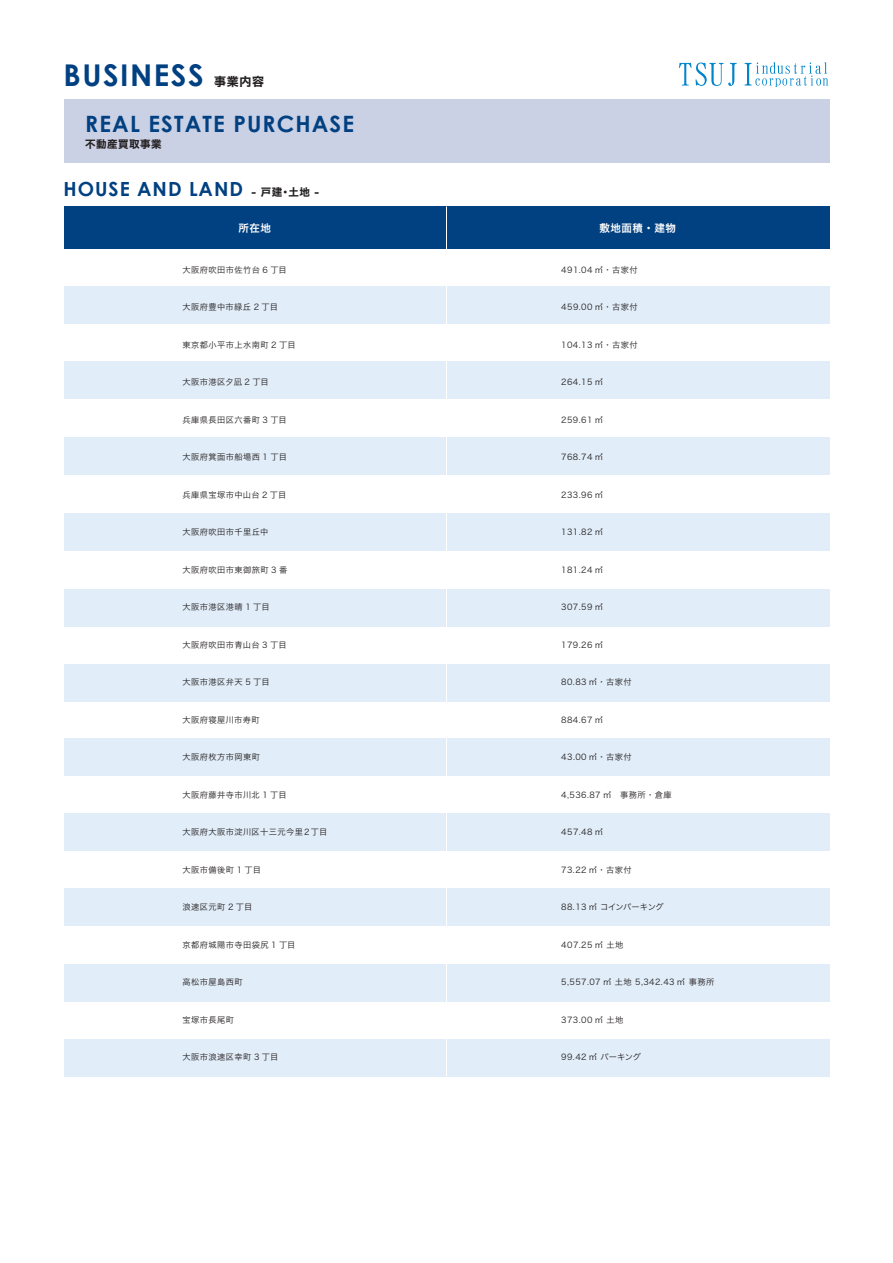
<style>
.page{position:relative;width:893px;height:1263px;background:#fff}
.page>*{position:absolute;margin:0;border:0;box-sizing:border-box;transform-origin:0 0}
.t1{font:700 30px "Century Gothic";letter-spacing:.05em;color:#014081}
.t2{font:700 22.5px "Century Gothic";letter-spacing:.05em;color:#014081}
.t3{font:700 19.5px "Century Gothic";letter-spacing:.05em;color:#014081}
.t4{font:12px "Hiragino Sans W7";color:#231f20}
.t5{font:10.5px "Hiragino Sans W6";letter-spacing:.05em;color:#fff}
.t6{font:10.5px "Hiragino Sans W7";letter-spacing:.05em;color:#231f20}
.t7{font:8.25px "Hiragino Sans W3";letter-spacing:.05em;color:#231f20}
.t8{font:8.25px "Hiragino Sans W3";letter-spacing:-.03em;color:#231f20}
.t9{font:8.25px "Hiragino Sans W3";letter-spacing:.01em;color:#231f20}
.s1{font-family:"Hiragino Sans W7";font-weight:400;font-size:10.5px;color:#231f20}
</style>
<div class="page">
<div style="left:64px;top:99px;width:765px;height:63px;background:#cbd1e5"></div>
<svg style="left:679px;top:62px;width:58px;height:24px"></svg>
<svg style="left:745px;top:62px;width:83px;height:25px"></svg>
<div style="left:64px;top:206px;width:765px;height:43px;background:#014081"></div>
<div style="left:64px;top:286px;width:765px;height:37px;background:#e1edf8"></div>
<div style="left:64px;top:362px;width:765px;height:37px;background:#e1edf8"></div>
<div style="left:64px;top:438px;width:765px;height:37px;background:#e1edf8"></div>
<div style="left:64px;top:589px;width:765px;height:37px;background:#e1edf8"></div>
<div style="left:64px;top:665px;width:765px;height:37px;background:#e1edf8"></div>
<div style="left:64px;top:814px;width:765px;height:37px;background:#e1edf8"></div>
<div style="left:64px;top:889px;width:765px;height:37px;background:#e1edf8"></div>
<div style="left:64px;top:964px;width:765px;height:37px;background:#e1edf8"></div>
<div style="left:64px;top:1039px;width:765px;height:37px;background:#e1edf8"></div>
<div style="left:64px;top:739px;width:765px;height:37px;background:#e1edf8"></div>
<div style="left:64px;top:513px;width:765px;height:37px;background:#e1edf8"></div>
<hr style="left:446px;top:206px;width:1px;height:870px;background:#fff">
<h1 class="t1" style="left:64px;top:52px;width:142px">BUSINESS</h1>
<h3 class="t4" style="left:214px;top:72px;width:51px">事業内容</h3>
<h2 class="t2" style="left:85px;top:107px;width:270px">REAL ESTATE PURCHASE</h2>
<p class="t6" style="left:85px;top:136px;width:78px">不動産買取事業</p>
<h3 class="t3" style="left:64px;top:174px;width:257px">HOUSE AND LAND <span class="s1">- 戸建・土地 -</span></h3>
<p class="t5" style="left:238px;top:218px;width:34px">所在地</p>
<p class="t5" style="left:599px;top:218px;width:78px">敷地面積・建物</p>
<p class="t7" style="left:183px;top:262px;width:106px">大阪府吹田市佐竹台 6 丁目</p>
<p class="t7" style="left:183px;top:300px;width:97px">大阪府豊中市緑丘 2 丁目</p>
<p class="t7" style="left:183px;top:337px;width:115px">東京都小平市上水南町 2 丁目</p>
<p class="t7" style="left:183px;top:375px;width:88px">大阪市港区夕凪 2 丁目</p>
<p class="t7" style="left:183px;top:412px;width:106px">兵庫県長田区六番町 3 丁目</p>
<p class="t7" style="left:183px;top:450px;width:106px">大阪府箕面市船場西 1 丁目</p>
<p class="t7" style="left:183px;top:487px;width:105px">兵庫県宝塚市中山台 2 丁目</p>
<p class="t7" style="left:183px;top:525px;width:87px">大阪府吹田市千里丘中</p>
<p class="t7" style="left:183px;top:562px;width:106px">大阪府吹田市東御旅町 3 番</p>
<p class="t7" style="left:183px;top:600px;width:89px">大阪市港区港晴 1 丁目</p>
<p class="t7" style="left:183px;top:637px;width:105px">大阪府吹田市青山台 3 丁目</p>
<p class="t7" style="left:183px;top:675px;width:89px">大阪市港区弁天 5 丁目</p>
<p class="t7" style="left:183px;top:712px;width:79px">大阪府寝屋川市寿町</p>
<p class="t7" style="left:183px;top:750px;width:79px">大阪府枚方市岡東町</p>
<p class="t7" style="left:183px;top:787px;width:106px">大阪府藤井寺市川北 1 丁目</p>
<p class="t7" style="left:183px;top:825px;width:146px">大阪府大阪市淀川区十三元今里２丁目</p>
<p class="t7" style="left:183px;top:862px;width:80px">大阪市備後町 1 丁目</p>
<p class="t7" style="left:183px;top:900px;width:71px">浪速区元町 2 丁目</p>
<p class="t7" style="left:183px;top:937px;width:114px">京都府城陽市寺田袋尻 1 丁目</p>
<p class="t7" style="left:183px;top:975px;width:62px">高松市屋島西町</p>
<p class="t7" style="left:183px;top:1012px;width:53px">宝塚市長尾町</p>
<p class="t7" style="left:183px;top:1050px;width:97px">大阪市浪速区幸町 3 丁目</p>
<p class="t7" style="left:561px;top:262px;width:78px">491.04 ㎡・古家付</p>
<p class="t7" style="left:561px;top:300px;width:78px">459.00 ㎡・古家付</p>
<p class="t7" style="left:561px;top:337px;width:78px">104.13 ㎡・古家付</p>
<p class="t7" style="left:561px;top:375px;width:43px">264.15 ㎡</p>
<p class="t7" style="left:561px;top:412px;width:43px">259.61 ㎡</p>
<p class="t7" style="left:561px;top:450px;width:43px">768.74 ㎡</p>
<p class="t7" style="left:561px;top:487px;width:43px">233.96 ㎡</p>
<p class="t7" style="left:561px;top:525px;width:43px">131.82 ㎡</p>
<p class="t7" style="left:561px;top:562px;width:43px">181.24 ㎡</p>
<p class="t7" style="left:561px;top:600px;width:43px">307.59 ㎡</p>
<p class="t7" style="left:561px;top:637px;width:43px">179.26 ㎡</p>
<p class="t7" style="left:561px;top:675px;width:72px">80.83 ㎡・古家付</p>
<p class="t7" style="left:561px;top:712px;width:43px">884.67 ㎡</p>
<p class="t7" style="left:561px;top:750px;width:72px">43.00 ㎡・古家付</p>
<p class="t7" style="left:561px;top:787px;width:112px">4,536.87 ㎡　事務所・倉庫</p>
<p class="t7" style="left:561px;top:825px;width:43px">457.48 ㎡</p>
<p class="t7" style="left:561px;top:862px;width:72px">73.22 ㎡・古家付</p>
<p class="t8" style="left:561px;top:900px;width:104px">88.13 ㎡ コインパーキング</p>
<p class="t7" style="left:561px;top:937px;width:64px">407.25 ㎡ 土地</p>
<p class="t7" style="left:561px;top:975px;width:154px">5,557.07 ㎡ 土地 5,342.43 ㎡ 事務所</p>
<p class="t7" style="left:561px;top:1012px;width:64px">373.00 ㎡ 土地</p>
<p class="t9" style="left:561px;top:1050px;width:81px">99.42 ㎡ パーキング</p>
</div>
